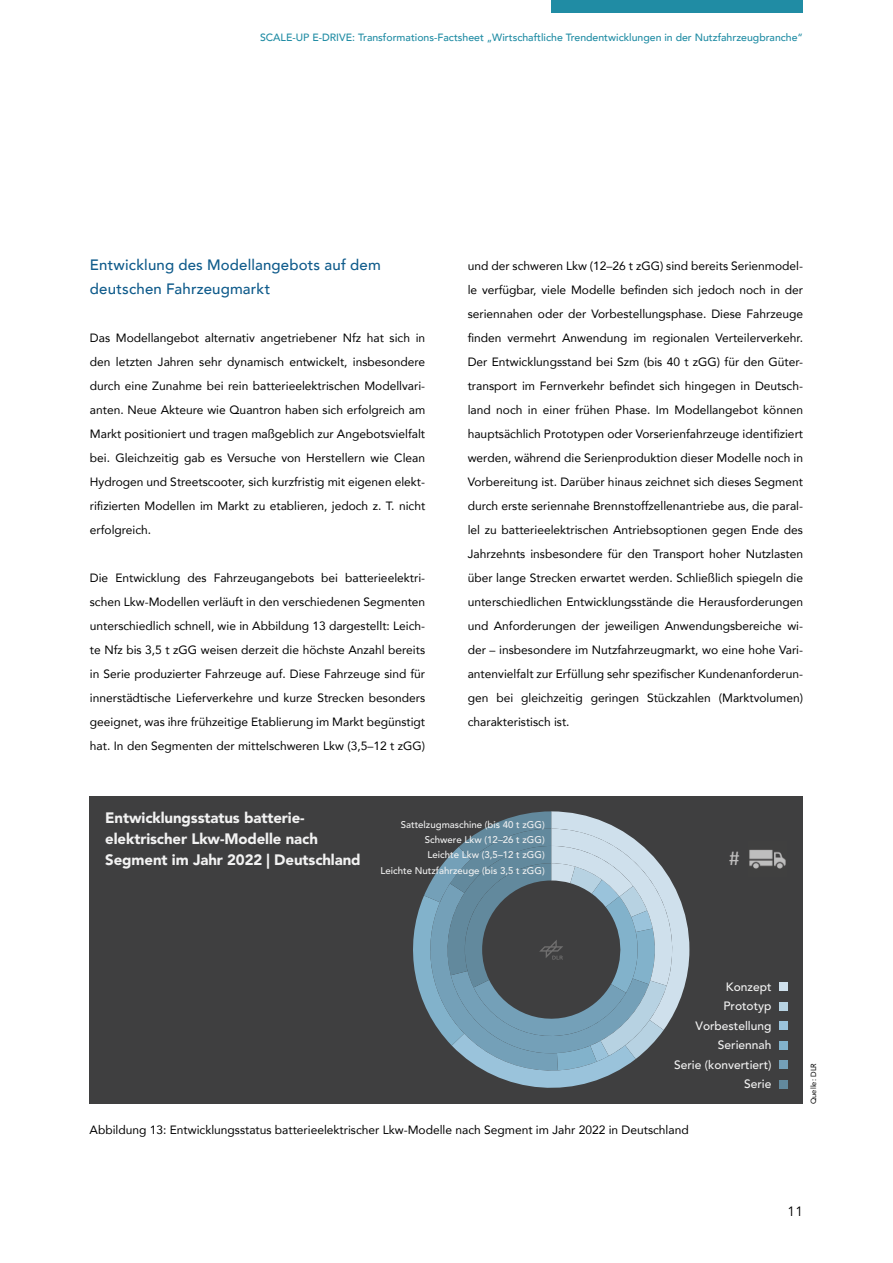
<style>
.page{position:relative;width:893px;height:1263px;background:#fff}
.page>*{position:absolute;margin:0;border:0;box-sizing:border-box;transform-origin:0 0}
.t1{font:21px "Calibri";color:#bfbebe}
.t2{font:900 15px/21px "Avenir";letter-spacing:-.005em;color:#f2f2f2}
.Innenteil_Subline{font:500 15px/24px "Avenir";letter-spacing:.01em;color:#0f5b8b}
.t3{font:13.5px "Avenir";color:#000}
.Innenteil_Fließtext_ohne_Abstand{font:12px/24px "Avenir";color:#000;text-align:justify}
.t4{font:500 12px/19.5px "Avenir";color:#f2f2f2;text-align:right}
.t5{font:500 10.5px "Avenir";color:#208ca4}
.t6{font:500 9.6px/15.5px "Avenir";color:#f2f2f2;text-align:right}
.t7{font:7.5px "Avenir";letter-spacing:.01em;color:#000}
</style>
<div class="page">
<div style="left:551px;top:0;width:252px;height:13px;background:#208ca4"></div>
<div style="left:90px;top:796px;width:713px;height:308px;background:#3f3f40"></div>
<svg style="left:413px;top:811px;width:276px;height:277px"></svg>
<div style="left:779px;top:982px;width:8px;height:9px;background:#cfe0ec"></div>
<div style="left:779px;top:1002px;width:8px;height:8px;background:#b7d2e2"></div>
<div style="left:779px;top:1021px;width:8px;height:9px;background:#9ac3db"></div>
<div style="left:779px;top:1080px;width:8px;height:8px;background:#62899d"></div>
<div style="left:779px;top:1060px;width:8px;height:9px;background:#74a0b8"></div>
<div style="left:779px;top:1041px;width:8px;height:8px;background:#82b2cb"></div>
<img style="left:749px;top:849px;width:37px;height:20px">
<p class="t5" style="left:260px;top:29px;width:545px">SCALE-UP E-DRIVE: Transformations-Factsheet „Wirtschaftliche Trendentwicklungen in der Nutzfahrzeugbranche“</p>
<h1 class="Innenteil_Subline" style="left:90px;top:252px;width:293px">Entwicklung des Modellangebots auf dem deutschen Fahrzeugmarkt</h1>
<p class="Innenteil_Fließtext_ohne_Abstand" style="left:90px;top:325px;width:337px">Das Modellangebot alternativ angetriebener Nfz hat sich in den letzten Jahren sehr dynamisch entwickelt, insbesondere durch eine Zunahme bei rein batterieelektrischen Modellvari&shy;anten. Neue Akteure wie Quantron haben sich erfolgreich am Markt positioniert und tragen maßgeblich zur Angebotsvielfalt bei. Gleichzeitig gab es Versuche von Herstellern wie Clean Hydrogen und Streetscooter, sich kurzfristig mit eigenen elekt&shy;rifizierten Modellen im Markt zu etablieren, jedoch z. T. nicht erfolgreich.</p>
<p class="Innenteil_Fließtext_ohne_Abstand" style="left:90px;top:565px;width:337px">Die Entwicklung des Fahrzeugangebots bei batterieelektri&shy;schen Lkw-Modellen verläuft in den verschiedenen Segmenten unterschiedlich schnell, wie in Abbildung 13 dargestellt: Leich&shy;te Nfz bis 3,5 t zGG weisen derzeit die höchste Anzahl bereits in Serie produzierter Fahrzeuge auf. Diese Fahrzeuge sind für innerstädtische Lieferverkehre und kurze Strecken besonders geeignet, was ihre frühzeitige Etablierung im Markt begünstigt hat. In den Segmenten der mittelschweren Lkw (3,5–12 t zGG)</p>
<p class="Innenteil_Fließtext_ohne_Abstand" style="left:468px;top:253px;width:337px">und der schweren Lkw (12–26 t zGG) sind bereits Serienmodel&shy;le verfügbar, viele Modelle befinden sich jedoch noch in der seriennahen oder der Vorbestellungsphase. Diese Fahrzeuge finden vermehrt Anwendung im regionalen Verteilerverkehr.<br>Der Entwicklungsstand bei Szm (bis 40 t zGG) für den Güter&shy;transport im Fernverkehr befindet sich hingegen in Deutsch&shy;land noch in einer frühen Phase. Im Modellangebot können hauptsächlich Prototypen oder Vorserienfahrzeuge identifiziert werden, während die Serienproduktion dieser Modelle noch in Vorbereitung ist. Darüber hinaus zeichnet sich dieses Segment durch erste seriennahe Brennstoffzellenantriebe aus, die paral&shy;lel zu batterieelektrischen Antriebsoptionen gegen Ende des Jahrzehnts insbesondere für den Transport hoher Nutzlasten über lange Strecken erwartet werden. Schließlich spiegeln die unterschiedlichen Entwicklungsstände die Herausforderungen und Anforderungen der jeweiligen Anwendungsbereiche wi&shy;der – insbesondere im Nutzfahrzeugmarkt, wo eine hohe Vari&shy;antenvielfalt zur Erfüllung sehr spezifischer Kundenanforderun&shy;gen bei gleichzeitig geringen Stückzahlen (Marktvolumen) charakteristisch ist.</p>
<p class="t2" style="left:105px;top:807px;width:257px">Entwicklungsstatus batterie&shy;elektrischer Lkw-Modelle nach<br>Segment im Jahr 2022 | Deutschland</p>
<p class="t6" style="left:381px;top:816px;width:166px">Sattelzugmaschine (bis 40 t zGG)<br>Schwere Lkw (12–26 t zGG)<br>Leichte Lkw (3,5–12 t zGG)<br>Leichte Nutzfahrzeuge (bis 3,5 t zGG)</p>
<p class="t1" style="left:729px;top:845px;width:12px">#</p>
<p class="t4" style="left:674px;top:976px;width:99px">Konzept<br>Prototyp<br>Vorbestellung<br>Seriennah<br>Serie (konvertiert)<br>Serie</p>
<p class="Innenteil_Fließtext_ohne_Abstand" style="left:90px;top:1118px;width:601px">Abbildung 13: Entwicklungsstatus batterieelektrischer Lkw-Modelle nach Segment im Jahr 2022 in Deutschland</p>
<p class="t7" style="left:808px;top:1104px;width:43px;rotate:-90deg">Quelle: DLR</p>
<p class="t3" style="left:787px;top:1204px;width:17px">11</p>
</div>
